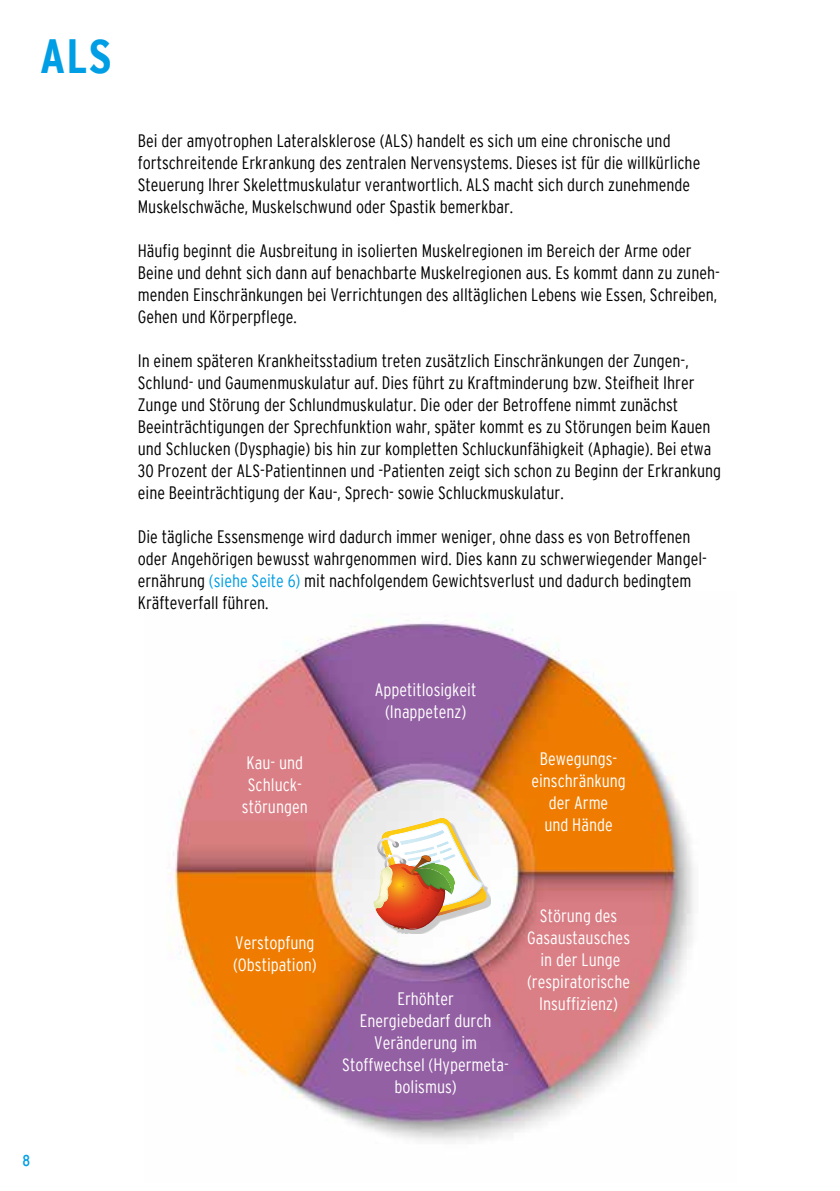
<style>
.page{position:relative;width:840px;height:1191px;background:#fff}
.page>*{position:absolute;margin:0;border:0;box-sizing:border-box;transform-origin:0 0}
.t1{font:700 condensed 48px "Interstate";color:#009ee4}
.t2{font:300 condensed 18px/22px "Interstate";color:#000}
.t3{font:300 condensed 18px/22px "Interstate";color:#fff;text-align:center}
.t4{font:16px "Inter Reg Con";color:#009ee4}
.s1{color:#009ee4}
</style>
<div class="page">
<img style="left:170px;top:621px;width:524px;height:521px">
<div style="left:377px;top:822px;width:113px;height:112px;background:#000;opacity:.2"></div>
<svg style="left:372px;top:817px;width:116px;height:115px"></svg>
<h1 class="t1" style="left:40px;top:35px;width:73px">ALS</h1>
<p class="t2" style="left:138px;top:130px;width:563px">Bei der amyotrophen Lateralsklerose (ALS) handelt es sich um eine chronische und fortschreitende Erkrankung des zentralen Nervensystems . Dieses ist für die willkürliche Steuerung Ihrer Skelettmuskulatur verantwortlich . ALS macht sich durch zunehmende Muskelschwäche, Muskelschwund oder Spastik bemerkbar .</p>
<p class="t2" style="left:138px;top:240px;width:583px">Häufig beginnt die Ausbreitung in isolierten Muskelregionen im Bereich der Arme oder Beine und dehnt sich dann auf benachbarte Muskelregionen aus . Es kommt dann zu zuneh&shy;menden Einschränkungen bei Verrichtungen des alltäglichen Lebens wie Essen, Schreiben, Gehen und Körperpflege .</p>
<p class="t2" style="left:138px;top:350px;width:584px">In einem späteren Krankheitsstadium treten zusätzlich Einschränkungen der Zungen-, Schlund- und Gaumenmuskulatur auf . Dies führt zu Kraftminderung bzw . Steifheit Ihrer Zunge und Störung der Schlundmuskulatur . Die oder der Betroffene nimmt zunächst Beeinträchtigungen der Sprechfunktion wahr, später kommt es zu Störungen beim Kauen und Schlucken (Dysphagie) bis hin zur kompletten Schluckunfähigkeit (Aphagie) . Bei etwa 30 Prozent der ALS-Patientinnen und -Patienten zeigt sich schon zu Beginn der Erkrankung eine Beeinträchtigung der Kau-, Sprech- sowie Schluckmuskulatur .</p>
<p class="t2" style="left:138px;top:526px;width:570px">Die tägliche Essensmenge wird dadurch immer weniger, ohne dass es von Betroffenen oder Angehörigen bewusst wahrgenommen wird . Dies kann zu schwerwiegender Mangel&shy;ernährung <span class="s1">(siehe Seite 6)</span> mit nachfolgendem Gewichtsverlust und dadurch bedingtem Kräfteverfall führen .</p>
<p class="t3" style="left:242px;top:752px;width:67px">Kau- und<br>Schluck&shy;störungen</p>
<p class="t3" style="left:374px;top:679px;width:103px">Appetitlosigkeit (Inappetenz)</p>
<p class="t3" style="left:531px;top:748px;width:96px">Bewegungs&shy;einschränkung der Arme<br>und Hände</p>
<p class="t4" style="left:22px;top:1153px;width:9px">8</p>
<p class="t3" style="left:233px;top:932px;width:85px;text-align:left">Verstopfung (Obstipation)</p>
<p class="t3" style="left:342px;top:988px;width:168px">Erhöhter<br>Energiebedarf durch<br>Veränderung im<br>Stoffwechsel (Hypermeta&shy;bolismus)</p>
<p class="t3" style="left:526px;top:906px;width:105px">Störung des<br>Gasaustausches in der Lunge (respiratorische<br>Insuffizienz)</p>
</div>
